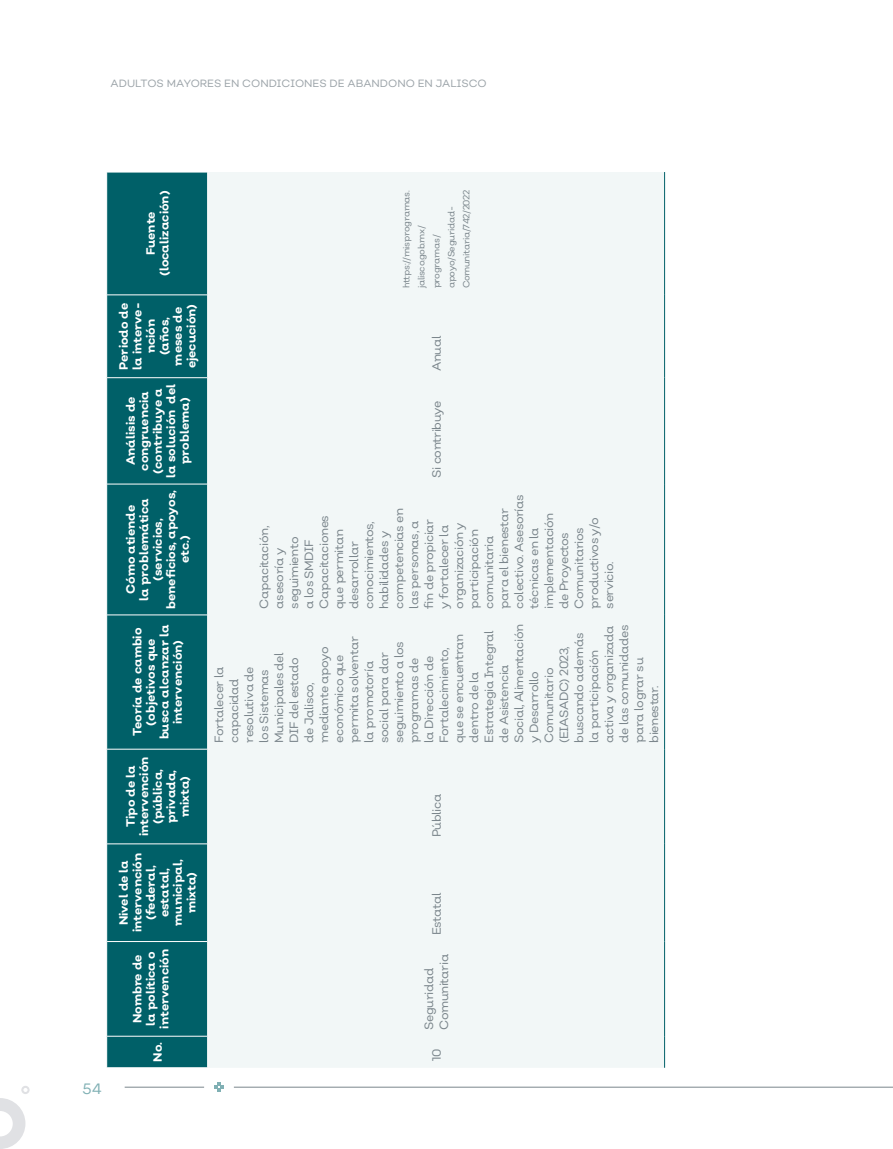
<style>
.page{position:relative;width:893px;height:1149px;background:#fff}
.page>*{position:absolute;margin:0;border:0;box-sizing:border-box;transform-origin:0 0}
.t1{font:15px "Nutmeg Headline";color:#80b0b4}
.t2{font:12px/15px "Nutmeg";letter-spacing:-.04em;color:#7b868c}
.t3{font:700 12px/13.5px "Nutmeg";color:#fff;text-align:center}
.t4{font:10.5px "Nutmeg";color:#9ca4a9}
.t5{font:9px/15px "Nutmeg";letter-spacing:-.04em;color:#7b868c}
</style>
<div class="page">
<hr style="left:234px;top:1086px;width:659px;height:1px;background:#7b868c">
<hr style="left:125px;top:1086px;width:79px;height:1px;background:#7b868c">
<svg style="left:0;top:1086px;width:30px;height:62px"></svg>
<svg style="left:214px;top:1082px;width:10px;height:9px"></svg>
<div style="left:107px;top:173px;width:100px;height:893px;background:#006068"></div>
<div style="left:208px;top:172px;width:456px;height:895px;background:#f2f7f7"></div>
<hr style="left:107px;top:1035px;width:100px;height:1px;background:#fff">
<hr style="left:107px;top:940px;width:100px;height:1px;background:#fff">
<hr style="left:107px;top:843px;width:100px;height:1px;background:#fff">
<hr style="left:107px;top:748px;width:100px;height:1px;background:#fff">
<hr style="left:107px;top:614px;width:100px;height:1px;background:#fff">
<hr style="left:107px;top:483px;width:100px;height:1px;background:#fff">
<hr style="left:107px;top:377px;width:100px;height:1px;background:#fff">
<hr style="left:107px;top:294px;width:100px;height:1px;background:#fff">
<hr style="left:664px;top:1035px;width:1px;height:32px;background:#006068">
<hr style="left:664px;top:941px;width:1px;height:94px;background:#006068">
<hr style="left:664px;top:843px;width:1px;height:98px;background:#006068">
<hr style="left:664px;top:749px;width:1px;height:94px;background:#006068">
<hr style="left:664px;top:614px;width:1px;height:135px;background:#006068">
<hr style="left:664px;top:484px;width:1px;height:130px;background:#006068">
<hr style="left:664px;top:377px;width:1px;height:107px;background:#006068">
<hr style="left:664px;top:295px;width:1px;height:82px;background:#006068">
<hr style="left:664px;top:172px;width:1px;height:123px;background:#006068">
<p class="t4" style="left:111px;top:77px;width:378px">ADULTOS MAYORES EN CONDICIONES DE ABANDONO EN JALISCO</p>
<p class="t1" style="left:83px;top:1078px;width:21px">54</p>
<p class="t3" style="left:144px;top:276px;width:87px;rotate:-90deg">Fuente (localización)</p>
<p class="t3" style="left:117px;top:370px;width:69px;rotate:-90deg">Periodo de la interve&shy;nción (años, meses de ejecución)</p>
<p class="t3" style="left:124px;top:478px;width:96px;rotate:-90deg">Análisis de congruencia (contribuye a la solución del problema)</p>
<p class="t3" style="left:124px;top:608px;width:120px;rotate:-90deg">Cómo atiende<br>la problemática (servicios, beneficios, apoyos, etc.)</p>
<p class="t3" style="left:130px;top:739px;width:116px;rotate:-90deg">Teoría de cambio (objetivos que busca alcanzar la intervención)</p>
<p class="t3" style="left:124px;top:836px;width:81px;rotate:-90deg">Tipo de la intervención (pública, privada, mixta)</p>
<p class="t3" style="left:117px;top:932px;width:81px;rotate:-90deg">Nivel de la intervención (federal, estatal, municipal, mixta)</p>
<p class="t3" style="left:130px;top:1028px;width:81px;rotate:-90deg">Nombre de la política o intervención</p>
<p class="t3" style="left:151px;top:1061px;width:21px;rotate:-90deg">No.</p>
<p class="t5" style="left:399px;top:288px;width:100px;rotate:-90deg">https://misprogramas. jalisco.gob.mx/ programas/ apoyo/Seguridad-<br>Comunitaria/742/2022</p>
<p class="t2" style="left:429px;top:371px;width:37px;rotate:-90deg">Anual</p>
<p class="t2" style="left:429px;top:477px;width:78px;rotate:-90deg">Si contribuye</p>
<p class="t2" style="left:256px;top:608px;width:115px;rotate:-90deg">Capacitación, asesoría y seguimiento<br>a los SMDIF<br>Capacitaciones que permitan desarrollar conocimientos, habilidades y competencias en las personas, a<br>fin de propiciar<br>y fortalecer la organización y participación comunitaria<br>para el bienestar colectivo. Asesorías técnicas en la implementación de Proyectos<br>Comunitarios productivos y/o servicio.</p>
<p class="t2" style="left:211px;top:742px;width:120px;rotate:-90deg">Fortalecer la capacidad resolutiva de<br>los Sistemas<br>Municipales del<br>DIF del estado<br>de Jalisco, mediante apoyo económico que permita solventar la promotoría social para dar seguimiento a los programas de<br>la Dirección de<br>Fortalecimiento, que se encuentran dentro de la<br>Estrategia Integral de Asistencia<br>Social, Alimentación y Desarrollo<br>Comunitario (EIASADC) 2023, buscando además la participación activa y organizada de las comunidades para lograr su bienestar.</p>
<p class="t2" style="left:429px;top:837px;width:45px;rotate:-90deg">Pública</p>
<p class="t2" style="left:429px;top:934px;width:44px;rotate:-90deg">Estatal</p>
<p class="t2" style="left:421px;top:1029px;width:77px;rotate:-90deg">Seguridad<br>Comunitaria</p>
<p class="t2" style="left:429px;top:1060px;width:14px;rotate:-90deg">10</p>
</div>
